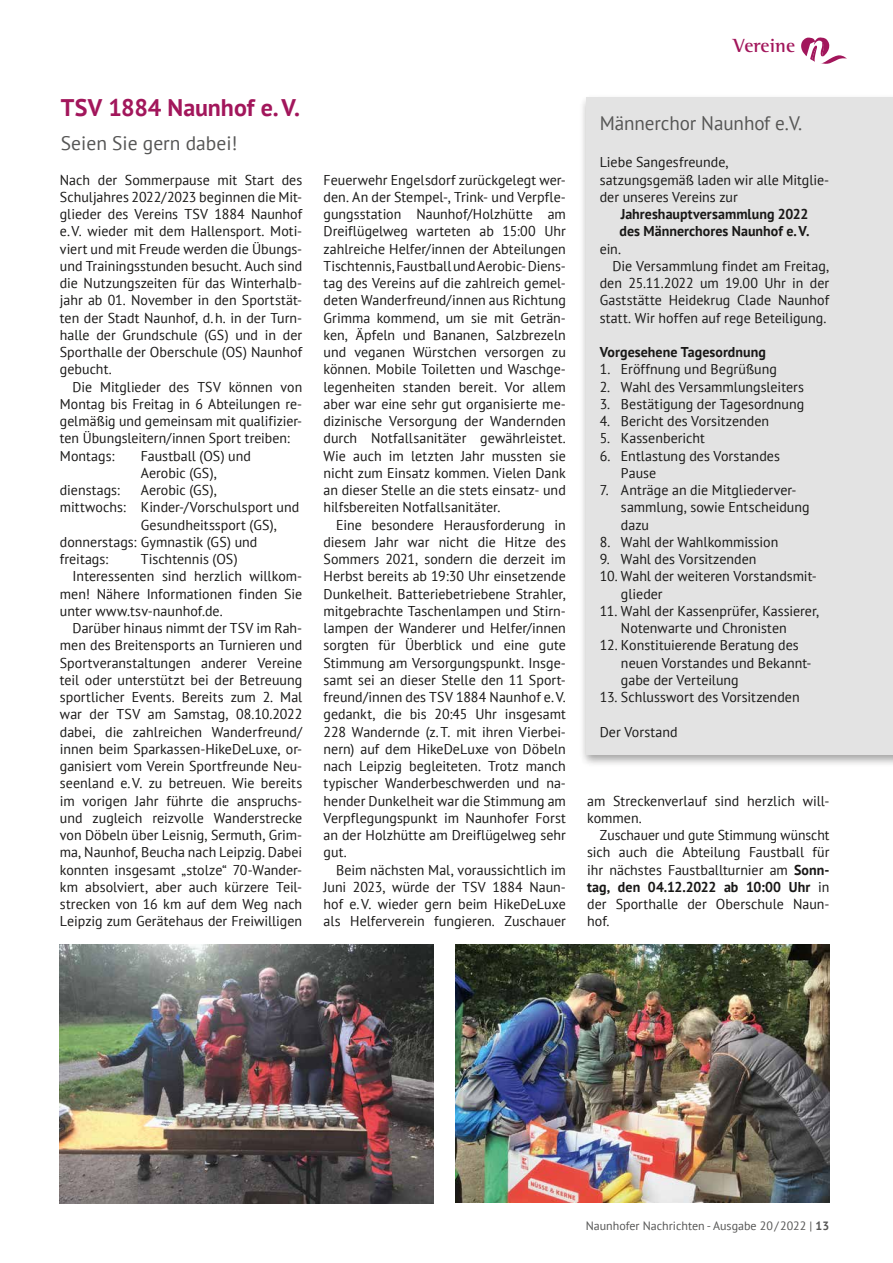
<style>
.page{position:relative;width:893px;height:1263px;background:#fff}
.page>*{position:absolute;margin:0;border:0;box-sizing:border-box;transform-origin:0 0}
.t1{font:700 24px "PT Sans";color:#a2165b}
.t2{font:19.5px "PT Sans";letter-spacing:-.005em;color:#565655}
.t3{font:700 19.5px "Rotis Semi Serif Std";letter-spacing:.005em;color:#a2165b}
.t4{font:14.25px/17.2px "PT Sans";color:#181716}
.t5{font:14.25px/17.2px "PT Sans";color:#181716;text-align:justify;scale:.96 1}
.t6{font:700 14.25px/17.2px "PT Sans";letter-spacing:.005em;color:#181716}
.t7{font:12px "PT Sans";color:#565655}
.s1{font-weight:700}
</style>
<div class="page">
<svg style="left:801px;top:37px;width:46px;height:27px"></svg>
<img style="left:60px;top:944px;width:374px;height:259px">
<img style="left:455px;top:944px;width:374px;height:258px">
<div style="left:579px;top:94px;width:314px;height:673px;background:#181716;opacity:.4"></div>
<div style="left:587px;top:98px;width:306px;height:657px;background:#e3e3e3"></div>
<h1 class="t1" style="left:61px;top:91px;width:241px">TSV 1884 Naunhof e.V.</h1>
<h2 class="t2" style="left:61px;top:131px;width:178px">Seien Sie gern dabei!</h2>
<p class="t4" style="left:60px;top:171px;width:244px;text-align:justify">Nach der Sommerpause mit Start des Schuljahres 2022/2023 beginnen die Mit&shy;glieder des Vereins TSV 1884 Naunhof e.V. wieder mit dem Hallensport. Moti&shy;viert und mit Freude werden die Übungs&shy;und Trainingsstunden besucht. Auch sind die Nutzungszeiten für das Winterhalb&shy;jahr ab 01. November in den Sportstät&shy;ten der Stadt Naunhof, d.h. in der Turn&shy;halle der Grundschule (GS) und in der Sporthalle der Oberschule (OS) Naunhof gebucht.</p>
<p class="t4" style="left:60px;top:378px;width:244px;text-indent:13px">Die Mitglieder des TSV können von<br>Montag bis Freitag in 6 Abteilungen re&shy;gelmäßig und gemeinsam mit qualifizier&shy;ten Übungsleitern/innen Sport treiben:<br>Montags:</p>
<p class="t4" style="left:141px;top:447px;width:112px">Faustball (OS) und<br>Aerobic (GS),</p>
<p class="t4" style="left:60px;top:481px;width:62px">dienstags:</p>
<p class="t4" style="left:141px;top:481px;width:77px">Aerobic (GS),</p>
<p class="t4" style="left:60px;top:498px;width:241px">mittwochs: Kinder-/Vorschulsport und</p>
<p class="t4" style="left:141px;top:516px;width:138px">Gesundheitssport (GS),</p>
<p class="t4" style="left:60px;top:533px;width:199px">donnerstags: Gymnastik (GS) und</p>
<p class="t4" style="left:60px;top:550px;width:50px">freitags:</p>
<p class="t4" style="left:141px;top:550px;width:98px">Tischtennis (OS)</p>
<p class="t4" style="left:73px;top:567px;width:231px">Interessenten sind herzlich willkom-</p>
<p class="t4" style="left:60px;top:585px;width:244px">men! Nähere Informationen finden Sie</p>
<p class="t4" style="left:60px;top:602px;width:164px">unter www.tsv-naunhof.de.</p>
<p class="t4" style="left:73px;top:619px;width:231px">Darüber hinaus nimmt der TSV im Rah-</p>
<p class="t4" style="left:60px;top:636px;width:244px">men des Breitensports an Turnieren und</p>
<p class="t4" style="left:60px;top:654px;width:244px">Sportveranstaltungen anderer Vereine</p>
<p class="t4" style="left:60px;top:671px;width:244px">teil oder unterstützt bei der Betreuung</p>
<p class="t4" style="left:60px;top:688px;width:244px">sportlicher Events. Bereits zum 2. Mal</p>
<p class="t4" style="left:60px;top:705px;width:244px">war der TSV am Samstag, 08.10.2022</p>
<p class="t4" style="left:60px;top:723px;width:244px">dabei, die zahlreichen Wanderfreund/</p>
<p class="t4" style="left:60px;top:740px;width:244px">innen beim Sparkassen-HikeDeLuxe, or-</p>
<p class="t4" style="left:60px;top:757px;width:244px">ganisiert vom Verein Sportfreunde Neu-</p>
<p class="t4" style="left:60px;top:774px;width:244px">seenland e.V. zu betreuen. Wie bereits</p>
<p class="t4" style="left:60px;top:792px;width:244px">im vorigen Jahr führte die anspruchs-</p>
<p class="t4" style="left:60px;top:809px;width:244px">und zugleich reizvolle Wanderstrecke</p>
<p class="t4" style="left:60px;top:826px;width:244px">von Döbeln über Leisnig, Sermuth, Grim-</p>
<p class="t4" style="left:60px;top:843px;width:244px">ma, Naunhof, Beucha nach Leipzig. Dabei</p>
<p class="t4" style="left:60px;top:861px;width:244px">konnten insgesamt „stolze“ 70-Wander-</p>
<p class="t4" style="left:60px;top:878px;width:244px">km absolviert, aber auch kürzere Teil-</p>
<p class="t4" style="left:60px;top:895px;width:244px">strecken von 16 km auf dem Weg nach</p>
<p class="t4" style="left:60px;top:912px;width:244px">Leipzig zum Gerätehaus der Freiwilligen</p>
<p class="t4" style="left:324px;top:171px;width:244px;text-align:justify">Feuerwehr Engelsdorf zurückgelegt wer&shy;den. An der Stempel-, Trink- und Verpfle&shy;gungsstation Naunhof/Holzhütte am Dreiflügelweg warteten ab 15:00 Uhr zahlreiche Helfer/innen der Abteilungen Tischtennis, Faustball und Aerobic- Diens&shy;tag des Vereins auf die zahlreich gemel&shy;deten Wanderfreund/innen aus Richtung Grimma kommend, um sie mit Geträn&shy;ken, Äpfeln und Bananen, Salzbrezeln und veganen Würstchen versorgen zu können. Mobile Toiletten und Waschge&shy;legenheiten standen bereit. Vor allem aber war eine sehr gut organisierte me&shy;dizinische Versorgung der Wandernden durch Notfallsanitäter gewährleistet.<br>Wie auch im letzten Jahr mussten sie nicht zum Einsatz kommen. Vielen Dank an dieser Stelle an die stets einsatz- und hilfsbereiten Notfallsanitäter.</p>
<p class="t4" style="left:324px;top:516px;width:244px;text-align:justify;text-indent:13px">Eine besondere Herausforderung in diesem Jahr war nicht die Hitze des Sommers 2021, sondern die derzeit im Herbst bereits ab 19:30 Uhr einsetzende Dunkelheit. Batteriebetriebene Strahler, mitgebrachte Taschenlampen und Stirn&shy;lampen der Wanderer und Helfer/innen sorgten für Überblick und eine gute Stimmung am Versorgungspunkt. Insge&shy;samt sei an dieser Stelle den 11 Sport&shy;freund/innen des TSV 1884 Naunhof e.V. gedankt, die bis 20:45 Uhr insgesamt 228 Wandernde (z.T. mit ihren Vierbei&shy;nern) auf dem HikeDeLuxe von Döbeln nach Leipzig begleiteten. Trotz manch typischer Wanderbeschwerden und na&shy;hender Dunkelheit war die Stimmung am Verpflegungspunkt im Naunhofer Forst an der Holzhütte am Dreiflügelweg sehr gut.</p>
<p class="t4" style="left:324px;top:861px;width:244px;text-align:justify;text-indent:13px">Beim nächsten Mal, voraussichtlich im Juni 2023, würde der TSV 1884 Naun&shy;hof e.V. wieder gern beim HikeDeLuxe als Helferverein fungieren. Zuschauer</p>
<h2 class="t3" style="left:733px;top:34px;width:64px">Vereine</h2>
<h2 class="t2" style="left:600px;top:111px;width:204px">Männerchor Naunhof e.V.</h2>
<p class="t4" style="left:600px;top:153px;width:231px">Liebe Sangesfreunde,<br>satzungsgemäß laden wir alle Mitglie&shy;der unseres Vereins zur</p>
<p class="t6" style="left:619px;top:205px;width:191px">Jahreshauptversammlung 2022 des Männerchores Naunhof e.V.</p>
<p class="t4" style="left:600px;top:240px;width:23px">ein.</p>
<p class="t4" style="left:612px;top:257px;width:218px">Die Versammlung findet am Freitag,</p>
<p class="t4" style="left:600px;top:274px;width:231px">den 25.11.2022 um 19.00 Uhr in der</p>
<p class="t4" style="left:600px;top:291px;width:231px">Gaststätte Heidekrug Clade Naunhof</p>
<p class="t4" style="left:600px;top:309px;width:228px">statt. Wir hoffen auf rege Beteiligung.</p>
<p class="t6" style="left:600px;top:343px;width:168px">Vorgesehene Tagesordnung</p>
<p class="t4" style="left:600px;top:360px;width:179px">1. Eröffnung und Begrüßung</p>
<p class="t4" style="left:600px;top:378px;width:206px">2. Wahl des Versammlungsleiters</p>
<p class="t4" style="left:600px;top:395px;width:206px">3. Bestätigung der Tagesordnung</p>
<p class="t4" style="left:600px;top:412px;width:171px">4. Bericht des Vorsitzenden</p>
<p class="t4" style="left:600px;top:429px;width:107px">5. Kassenbericht</p>
<p class="t4" style="left:621px;top:447px;width:160px;text-indent:-21px">6. Entlastung des Vorstandes<br>Pause</p>
<p class="t4" style="left:621px;top:481px;width:190px;text-indent:-21px">7. Anträge an die Mitgliederver&shy;sammlung, sowie Entscheidung dazu</p>
<p class="t4" style="left:600px;top:533px;width:180px">8. Wahl der Wahlkommission</p>
<p class="t4" style="left:600px;top:550px;width:158px">9. Wahl des Vorsitzenden</p>
<p class="t4" style="left:621px;top:567px;width:197px;text-indent:-21px">10. Wahl der weiteren Vorstandsmit&shy;glieder</p>
<p class="t4" style="left:621px;top:602px;width:200px;text-indent:-21px">11. Wahl der Kassenprüfer, Kassierer,<br>Notenwarte und Chronisten</p>
<p class="t4" style="left:621px;top:636px;width:192px;text-indent:-21px">12. Konstituierende Beratung des neuen Vorstandes und Bekannt&shy;gabe der Verteilung</p>
<p class="t4" style="left:600px;top:688px;width:201px">13. Schlusswort des Vorsitzenden</p>
<p class="t4" style="left:600px;top:723px;width:79px">Der Vorstand</p>
<p class="t4" style="left:587px;top:792px;width:244px">am Streckenverlauf sind herzlich will&shy;kommen.</p>
<p class="t5" style="left:587px;top:826px;width:254px;text-indent:13px">Zuschauer und gute Stimmung wünscht sich auch die Abteilung Faustball für ihr nächstes Faustballturnier am <span class="s1">Sonn&shy;tag, den 04.12.2022 ab 10:00 Uhr</span> in der Sporthalle der Oberschule Naun&shy;hof.</p>
<p class="t7" style="left:586px;top:1218px;width:245px">Naunhofer Nachrichten - Ausgabe 20/2022 | <span class="s1">13</span></p>
</div>
